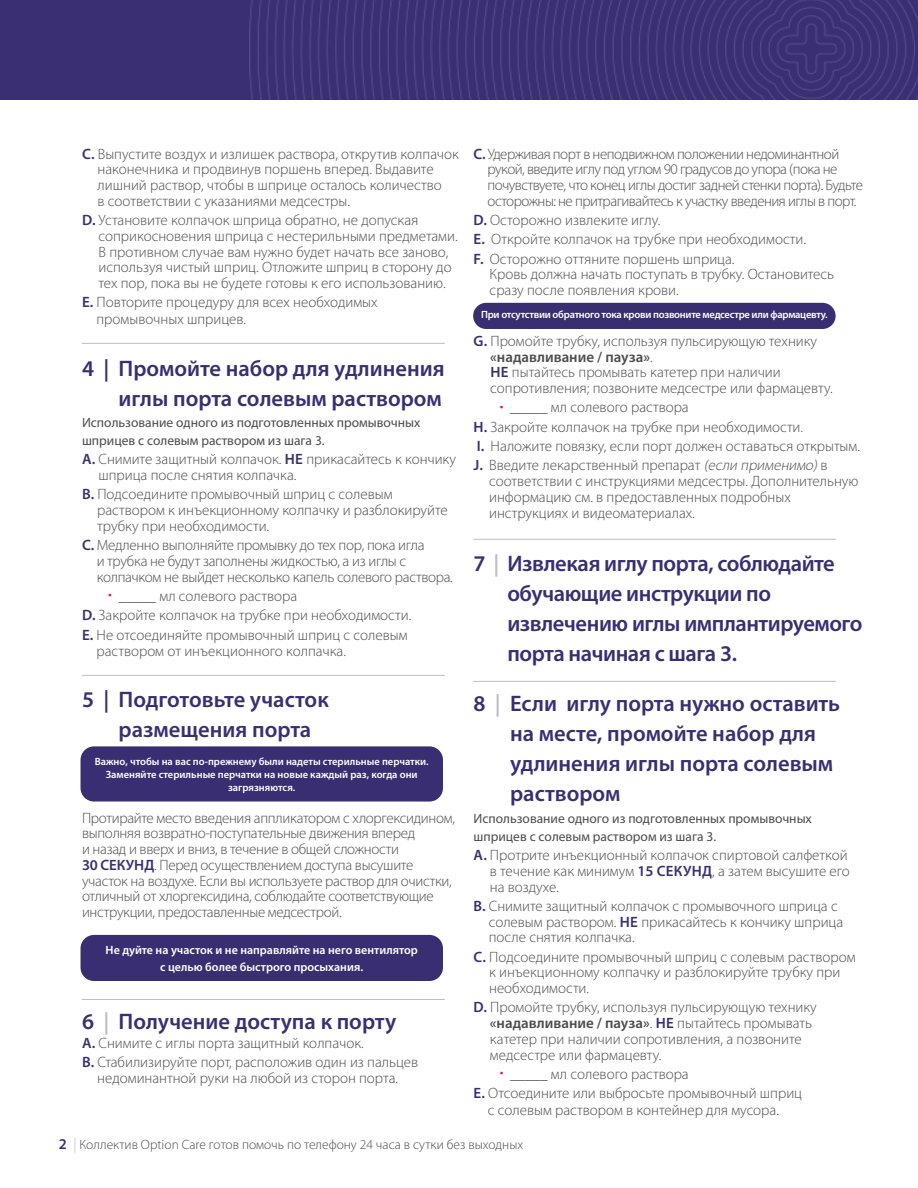
<style>
.page{position:relative;width:918px;height:1188px;background:#fff}
.page>*{position:absolute;margin:0;border:0;box-sizing:border-box;transform-origin:0 0}
.t1{font:600 22.5px/30px "Myriad Pro";letter-spacing:-.005em;color:#3a2e73}
.t2{font:300 15px/15.8px "Myriad Pro";color:#4b4c4d}
.t3{font:300 15px/15.8px "Myriad Pro";letter-spacing:-.02em;color:#4b4c4d}
.t4{font:300 15px/15.8px "Myriad Pro";letter-spacing:-.035em;color:#4b4c4d}
.t5{font:13.5px/18px "Myriad Pro";color:#4b4c4d}
.t6{font:300 13.5px "Myriad Pro";color:#4b4c4d}
.t7{font:600 12px/16.5px "Myriad Pro";color:#fff;text-align:center}
.t8{font:600 10.5px/12.8px "Myriad Pro";letter-spacing:-.005em;color:#fff;text-align:center}
.t9{font:600 10.5px "Myriad Pro";letter-spacing:-.025em;color:#fff}
.s1{font-weight:600;color:#3a2e73}
.s2{color:#ec0b6b}
.s3{color:#bcbdc0}
.s4{font-weight:600}
.s5{font-style:italic}
.s6{font-weight:600;font-size:15px;color:#3a2e73}
.s7{font-size:15px;color:#bcbdc0}
</style>
<div class="page">
<hr style="left:474px;top:539px;width:362px;height:1px;background:#bcbdc0">
<hr style="left:82px;top:675px;width:362px;height:1px;background:#bcbdc0">
<hr style="left:82px;top:999px;width:362px;height:1px;background:#bcbdc0">
<hr style="left:82px;top:343px;width:362px;height:1px;background:#bcbdc0">
<hr style="left:474px;top:681px;width:362px;height:1px;background:#bcbdc0">
<div style="left:81px;top:746px;width:362px;height:56px;background:#3a2e73;border-radius:13px"></div>
<div style="left:81px;top:935px;width:362px;height:46px;background:#3a2e73;border-radius:14px"></div>
<div style="left:473px;top:303px;width:363px;height:26px;background:#3a2e73;border-radius:13px"></div>
<div style="left:0;top:0;width:918px;height:100px;background:#3b2f74"></div>
<img style="left:249px;top:0;width:669px;height:100px">
<p class="t2" style="left:98px;top:146px;width:363px;text-indent:-15px"><span class="s1">C.</span> Выпустите воздух и излишек раствора, открутив колпачок наконечника и продвинув поршень вперед. Выдавите лишний раствор, чтобы в шприце осталось количество<br>в соответствии с указаниями медсестры.</p>
<p class="t2" style="left:98px;top:212px;width:361px;text-indent:-16px"><span class="s1">D.</span> Установите колпачок шприца обратно, не допуская соприкосновения шприца с нестерильными предметами.<br>В противном случае вам нужно будет начать все заново, используя чистый шприц. Отложите шприц в сторону до тех пор, пока вы не будете готовы к его использованию.</p>
<p class="t2" style="left:96px;top:294px;width:283px;line-height:16.5px;text-indent:-14px"><span class="s1">E.</span> Повторите процедуру для всех необходимых промывочных шприцев.</p>
<h1 class="t1" style="left:82px;top:353px;width:364px;text-align:right">4 | Промойте набор для удлинения иглы порта солевым раствором</h1>
<p class="t5" style="left:82px;top:413px;width:340px">Использование одного из подготовленных промывочных шприцев с солевым раствором из шага 3.</p>
<p class="t2" style="left:98px;top:451px;width:359px;text-indent:-16px"><span class="s1">A.</span> Снимите защитный колпачок. <span class="s1">НЕ</span> прикасайтесь к кончику шприца после снятия колпачка.</p>
<p class="t2" style="left:97px;top:486px;width:352px;text-indent:-15px"><span class="s1">B.</span> Подсоедините промывочный шприц с солевым раствором к инъекционному колпачку и разблокируйте трубку при необходимости.</p>
<p class="t3" style="left:97px;top:537px;width:358px;text-indent:-15px"><span class="s1">C.</span> Медленно выполняйте промывку до тех пор, пока игла<br>и трубка не будут заполнены жидкостью, а из иглы с колпачком не выйдет несколько капель солевого раствора.</p>
<p class="t2" style="left:82px;top:586px;width:331px;line-height:19.2px;text-indent:26px"><span class="s2">•</span> _____ мл солевого раствора<br><span class="s1">D.</span> Закройте колпачок на трубке при необходимости.<br><span class="s1">E.</span> Не отсоединяйте промывочный шприц с солевым</p>
<p class="t2" style="left:96px;top:643px;width:251px">раствором от инъекционного колпачка.</p>
<h1 class="t1" style="left:119px;top:684px;width:212px;text-indent:-37px">5 | Подготовьте участок размещения порта</h1>
<p class="t8" style="left:95px;top:755px;width:335px">Важно, чтобы на вас по-прежнему были надеты стерильные перчатки.<br>Заменяйте стерильные перчатки на новые каждый раз, когда они загрязняются.</p>
<p class="t3" style="left:82px;top:810px;width:374px">Протирайте место введения аппликатором с хлоргексидином, выполняя возвратно-поступательные движения вперед<br>и назад и вверх и вниз, в течение в общей сложности<br><span class="s1">30 СЕКУНД</span>. Перед осуществлением доступа высушите участок на воздухе. Если вы используете раствор для очистки, отличный от хлоргексидина, соблюдайте соответствующие инструкции, предоставленные медсестрой.</p>
<p class="t7" style="left:106px;top:942px;width:314px">Не дуйте на участок и не направляйте на него вентилятор с целью более быстрого просыхания.</p>
<h1 class="t1" style="left:82px;top:1005px;width:316px">6 <span class="s3">|</span> Получение доступа к порту</h1>
<p class="t2" style="left:82px;top:1033px;width:338px;line-height:19.2px"><span class="s1">A.</span> Снимите с иглы порта защитный колпачок.<br><span class="s1">B.</span> Стабилизируйте порт, расположив один из пальцев</p>
<p class="t2" style="left:97px;top:1070px;width:302px">недоминантной руки на любой из сторон порта.</p>
<p class="t4" style="left:488px;top:146px;width:377px;text-indent:-14px"><span class="s1">C.</span> Удерживая порт в неподвижном положении недоминантной рукой, введите иглу под углом 90 градусов до упора (пока не почувствуете, что конец иглы достиг задней стенки порта). Будьте осторожны: не притрагивайтесь к участку введения иглы в порт.</p>
<p class="t2" style="left:474px;top:210px;width:334px;line-height:19.2px"><span class="s1">D.</span> Осторожно извлеките иглу.<br><span class="s1">E.</span> Откройте колпачок на трубке при необходимости.<br><span class="s1">F.</span> Осторожно оттяните поршень шприца.</p>
<p class="t2" style="left:490px;top:266px;width:346px">Кровь должна начать поступать в трубку. Остановитесь сразу после появления крови.</p>
<p class="t2" style="left:490px;top:333px;width:344px;text-indent:-17px"><span class="s1">G.</span> Промойте трубку, используя пульсирующую технику <span class="s4">«надавливание / пауза»</span>.<br><span class="s1">НЕ</span> пытайтесь промывать катетер при наличии сопротивления; позвоните медсестре или фармацевту.</p>
<p class="t2" style="left:474px;top:398px;width:388px;line-height:19.2px;text-indent:26px"><span class="s2">•</span> _____ мл солевого раствора<br><span class="s1">H.</span> Закройте колпачок на трубке при необходимости.<br><span class="s1">I.</span> Наложите повязку, если порт должен оставаться открытым.<br><span class="s1">J.</span> Введите лекарственный препарат <span class="s5">(если применимо)</span>в</p>
<p class="t2" style="left:489px;top:473px;width:371px">соответствии с инструкциями медсестры. Дополнительную информацию см. в предоставленных подробных инструкциях и видеоматериалах.</p>
<h1 class="t1" style="left:507px;top:548px;width:357px;text-indent:-34px">7 <span class="s3">|</span> Извлекая иглу порта, соблюдайте обучающие инструкции по извлечению иглы имплантируемого порта начиная с шага 3.</h1>
<h1 class="t1" style="left:510px;top:688px;width:332px;text-indent:-37px">8 <span class="s3">|</span> Если иглу порта нужно оставить на месте, промойте набор для удлинения иглы порта солевым раствором</h1>
<p class="t5" style="left:474px;top:809px;width:340px">Использование одного из подготовленных промывочных шприцев с солевым раствором из шага 3.</p>
<p class="t2" style="left:490px;top:847px;width:362px;text-indent:-16px"><span class="s1">A.</span> Протрите инъекционный колпачок спиртовой салфеткой в течение как минимум <span class="s1">15 СЕКУНД</span>, а затем высушите его на воздухе.</p>
<p class="t2" style="left:489px;top:898px;width:356px;text-indent:-15px"><span class="s1">B.</span> Снимите защитный колпачок с промывочного шприца с солевым раствором. <span class="s1">НЕ</span> прикасайтесь к кончику шприца после снятия колпачка.</p>
<p class="t2" style="left:489px;top:949px;width:368px;text-indent:-15px"><span class="s1">C.</span> Подсоедините промывочный шприц с солевым раствором к инъекционному колпачку и разблокируйте трубку при необходимости.</p>
<p class="t2" style="left:490px;top:999px;width:328px;text-indent:-16px"><span class="s1">D.</span> Промойте трубку, используя пульсирующую технику <span class="s4">«надавливание / пауза»</span>. <span class="s1">НЕ</span> пытайтесь промывать катетер при наличии сопротивления, а позвоните медсестре или фармацевту.</p>
<p class="t2" style="left:474px;top:1064px;width:330px;line-height:19.2px;text-indent:26px"><span class="s2">•</span> _____ мл солевого раствора<br><span class="s1">E.</span> Отсоедините или выбросьте промывочный шприц</p>
<p class="t2" style="left:488px;top:1102px;width:293px">с солевым раствором в контейнер для мусора.</p>
<p class="t9" style="left:481px;top:308px;width:348px">При отсутствии обратного тока крови позвоните медсестре или фармацевту.</p>
<p class="t6" style="left:59px;top:1137px;width:466px"><span class="s6">2</span> <span class="s7">|</span> Коллектив Option Care готов помочь по телефону 24 часа в сутки без выходных</p>
</div>
